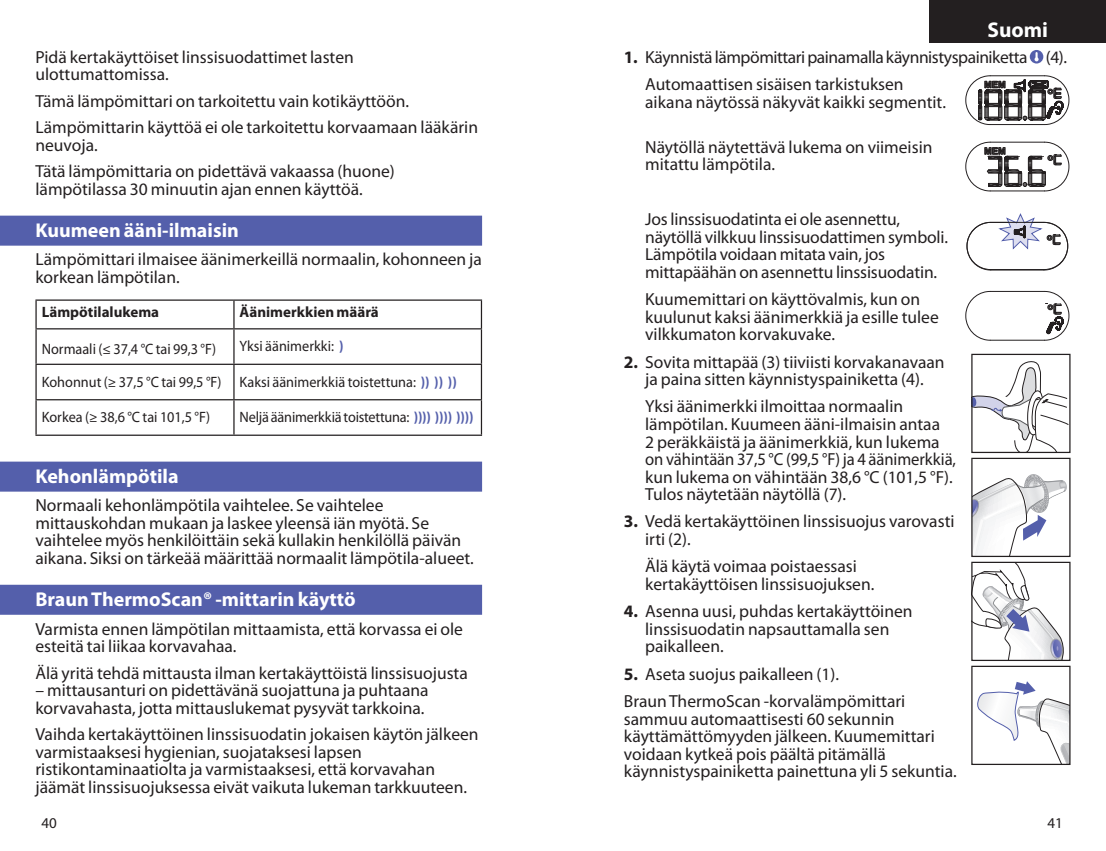
<style>
.page{position:relative;width:1106px;height:851px;background:#fff}
.page>*{position:absolute;margin:0;border:0;box-sizing:border-box;transform-origin:0 0}
.t1{font:700 21.5px "Myriad Pro";color:#fff}
.t2{font:700 20px "Myriad Pro";color:#fff}
.t3{font:17.5px/17.5px "Myriad Pro";color:#231f20}
.t4{font:17.5px/27.5px "Myriad Pro";letter-spacing:-.025em;color:#231f20}
.t5{font:15px "Myriad Pro";color:#231f20;scale:.95 1}
.t6{font:700 15px "Myriad Pro";color:#231f20}
.t7{font:15px "Myriad Pro";color:#231f20}
.s1{font-weight:700;color:#545fab}
.s2{font-weight:700}
</style>
<div class="page">
<div style="left:929px;top:0;width:177px;height:43px;background:#231f20"></div>
<svg style="left:1029px;top:50px;width:14px;height:13px"></svg>
<svg style="left:1034px;top:52px;width:4px;height:9px"></svg>
<svg style="left:965px;top:75px;width:104px;height:50px"></svg>
<svg style="left:965px;top:142px;width:104px;height:49px"></svg>
<svg style="left:968px;top:222px;width:23px;height:49px"></svg>
<svg style="left:997px;top:213px;width:71px;height:58px"></svg>
<div style="left:966px;top:222px;width:102px;height:48px;border:1px solid #231f20;border-radius:24px"></div>
<hr style="left:990px;top:340px;width:54px;height:1px;background:#231f20">
<hr style="left:990px;top:291px;width:54px;height:1px;background:#231f20">
<svg style="left:965px;top:291px;width:25px;height:49px"></svg>
<svg style="left:1044px;top:291px;width:25px;height:49px"></svg>
<svg style="left:973px;top:361px;width:95px;height:90px"></svg>
<div style="left:971px;top:354px;width:99px;height:99px;border:1px solid #231f20"></div>
<svg style="left:973px;top:474px;width:94px;height:81px"></svg>
<div style="left:971px;top:457px;width:99px;height:100px;border:1px solid #231f20"></div>
<svg style="left:973px;top:563px;width:91px;height:96px"></svg>
<div style="left:971px;top:561px;width:99px;height:100px;border:1px solid #231f20"></div>
<svg style="left:977px;top:681px;width:91px;height:81px"></svg>
<div style="left:971px;top:665px;width:99px;height:99px;border:1px solid #231f20"></div>
<div style="left:0;top:215px;width:482px;height:30px;background:#545fab"></div>
<div style="left:0;top:461px;width:482px;height:30px;background:#545fab"></div>
<div style="left:0;top:584px;width:482px;height:30px;background:#545fab"></div>
<svg style="left:37px;top:301px;width:444px;height:133px"></svg>
<hr style="left:35px;top:299px;width:199px;height:2px;background:#231f20">
<hr style="left:35px;top:301px;width:2px;height:27px;background:#231f20">
<hr style="left:234px;top:299px;width:248px;height:2px;background:#231f20">
<svg style="left:233px;top:301px;width:1px;height:27px"></svg>
<svg style="left:481px;top:301px;width:1px;height:27px"></svg>
<hr style="left:35px;top:328px;width:199px;height:1px;background:#231f20">
<hr style="left:35px;top:329px;width:2px;height:34px;background:#231f20">
<hr style="left:234px;top:328px;width:248px;height:1px;background:#231f20">
<hr style="left:233px;top:329px;width:1px;height:34px;background:#231f20">
<hr style="left:481px;top:329px;width:1px;height:34px;background:#231f20">
<hr style="left:35px;top:363px;width:199px;height:2px;background:#231f20">
<hr style="left:35px;top:365px;width:2px;height:34px;background:#231f20">
<hr style="left:234px;top:363px;width:248px;height:2px;background:#231f20">
<hr style="left:233px;top:365px;width:1px;height:34px;background:#231f20">
<hr style="left:481px;top:365px;width:1px;height:34px;background:#231f20">
<hr style="left:35px;top:400px;width:2px;height:34px;background:#231f20">
<hr style="left:233px;top:400px;width:1px;height:34px;background:#231f20">
<hr style="left:481px;top:400px;width:1px;height:34px;background:#231f20">
<hr style="left:35px;top:399px;width:199px;height:1px;background:#231f20">
<hr style="left:35px;top:434px;width:199px;height:2px;background:#231f20">
<hr style="left:234px;top:399px;width:248px;height:1px;background:#231f20">
<hr style="left:234px;top:434px;width:248px;height:2px;background:#231f20">
<p class="t3" style="left:35px;top:48px;width:320px">Pidä kertakäyttöiset linssisuodattimet lasten ulottumattomissa.</p>
<p class="t3" style="left:35px;top:87px;width:444px;line-height:26.5px">Tämä lämpömittari on tarkoitettu vain kotikäyttöön.<br>Lämpömittarin käyttöä ei ole tarkoitettu korvaamaan lääkärin</p>
<p class="t3" style="left:35px;top:131px;width:361px;line-height:26.5px">neuvoja.<br>Tätä lämpömittaria on pidettävä vakaassa (huone)</p>
<p class="t3" style="left:35px;top:180px;width:329px">lämpötilassa 30 minuutin ajan ennen käyttöä.</p>
<p class="t2" style="left:35px;top:217px;width:205px">Kuumeen ääni-ilmaisin</p>
<p class="t3" style="left:35px;top:250px;width:448px">Lämpömittari ilmaisee äänimerkeillä normaalin, kohonneen ja korkean lämpötilan.</p>
<p class="t6" style="left:42px;top:302px;width:119px">Lämpötilalukema</p>
<p class="t6" style="left:240px;top:302px;width:141px">Äänimerkkien määrä</p>
<p class="t5" style="left:42px;top:340px;width:185px">Normaali (≤ 37,4 °C tai 99,3 °F)</p>
<p class="t5" style="left:240px;top:337px;width:111px">Yksi äänimerkki: <span class="s1">)</span></p>
<p class="t5" style="left:42px;top:372px;width:438px">Kohonnut (≥ 37,5 °C tai 99,5 °F) Kaksi äänimerkkiä toistettuna: <span class="s1">)) )) ))</span></p>
<p class="t5" style="left:42px;top:408px;width:179px">Korkea (≥ 38,6 °C tai 101,5 °F)</p>
<p class="t5" style="left:240px;top:408px;width:248px">Neljä äänimerkkiä toistettuna: <span class="s1">)))) )))) ))))</span></p>
<p class="t2" style="left:35px;top:463px;width:145px">Kehonlämpötila</p>
<p class="t3" style="left:35px;top:496px;width:440px">Normaali kehonlämpötila vaihtelee. Se vaihtelee mittauskohdan mukaan ja laskee yleensä iän myötä. Se vaihtelee myös henkilöittäin sekä kullakin henkilöllä päivän aikana. Siksi on tärkeää määrittää normaalit lämpötila-alueet.</p>
<p class="t2" style="left:35px;top:586px;width:322px">Braun ThermoScan® -mittarin käyttö</p>
<p class="t3" style="left:35px;top:619px;width:429px">Varmista ennen lämpötilan mittaamista, että korvassa ei ole esteitä tai liikaa korvavahaa.</p>
<p class="t3" style="left:35px;top:663px;width:434px">Älä yritä tehdä mittausta ilman kertakäyttöistä linssisuojusta</p>
<p class="t3" style="left:35px;top:681px;width:395px">– mittausanturi on pidettävänä suojattuna ja puhtaana korvavahasta, jotta mittauslukemat pysyvät tarkkoina.</p>
<p class="t3" style="left:35px;top:725px;width:444px">Vaihda kertakäyttöinen linssisuodatin jokaisen käytön jälkeen varmistaaksesi hygienian, suojataksesi lapsen ristikontaminaatiolta ja varmistaaksesi, että korvavahan jäämät linssisuojuksessa eivät vaikuta lukeman tarkkuuteen.</p>
<p class="t1" style="left:987px;top:16px;width:62px">Suomi</p>
<p class="t4" style="left:645px;top:43px;width:423px;text-indent:-21px"><span class="s2">1.</span> Käynnistä lämpömittari painamalla käynnistyspainiketta (4).<br>Automaattisen sisäisen tarkistuksen</p>
<p class="t3" style="left:645px;top:93px;width:302px">aikana näytössä näkyvät kaikki segmentit.</p>
<p class="t3" style="left:645px;top:138px;width:289px">Näytöllä näytettävä lukema on viimeisin mitattu lämpötila.</p>
<p class="t3" style="left:645px;top:210px;width:304px">Jos linssisuodatinta ei ole asennettu, näytöllä vilkkuu linssisuodattimen symboli.<br>Lämpötila voidaan mitata vain, jos mittapäähän on asennettu linssisuodatin.</p>
<p class="t3" style="left:645px;top:290px;width:295px">Kuumemittari on käyttövalmis, kun on kuulunut kaksi äänimerkkiä ja esille tulee vilkkumaton korvakuvake.</p>
<p class="t3" style="left:624px;top:352px;width:322px;text-align:center"><span class="s2">2.</span> Sovita mittapää (3) tiiviisti korvakanavaan ja paina sitten käynnistyspainiketta (4).</p>
<p class="t3" style="left:645px;top:397px;width:312px">Yksi äänimerkki ilmoittaa normaalin lämpötilan. Kuumeen ääni-ilmaisin antaa<br>2 peräkkäistä ja äänimerkkiä, kun lukema on vähintään 37,5 °C (99,5 °F) ja 4 äänimerkkiä, kun lukema on vähintään 38,6 °C (101,5 °F).<br>Tulos näytetään näytöllä (7).</p>
<p class="t3" style="left:645px;top:512px;width:311px;text-indent:-21px"><span class="s2">3.</span> Vedä kertakäyttöinen linssisuojus varovasti irti (2).</p>
<p class="t3" style="left:645px;top:557px;width:231px">Älä käytä voimaa poistaessasi kertakäyttöisen linssisuojuksen.</p>
<p class="t3" style="left:645px;top:602px;width:269px;text-indent:-21px"><span class="s2">4.</span> Asenna uusi, puhdas kertakäyttöinen linssisuodatin napsauttamalla sen paikalleen.</p>
<p class="t3" style="left:624px;top:659px;width:283px;line-height:27.5px"><span class="s2">5.</span> Aseta suojus paikalleen (1).<br>Braun ThermoScan -korvalämpömittari</p>
<p class="t3" style="left:624px;top:709px;width:334px">sammuu automaattisesti 60 sekunnin käyttämättömyyden jälkeen. Kuumemittari voidaan kytkeä pois päältä pitämällä käynnistyspainiketta painettuna yli 5 sekuntia.</p>
<p class="t7" style="left:41px;top:813px;width:17px">40</p>
<p class="t7" style="left:1047px;top:813px;width:17px">41</p>
</div>
